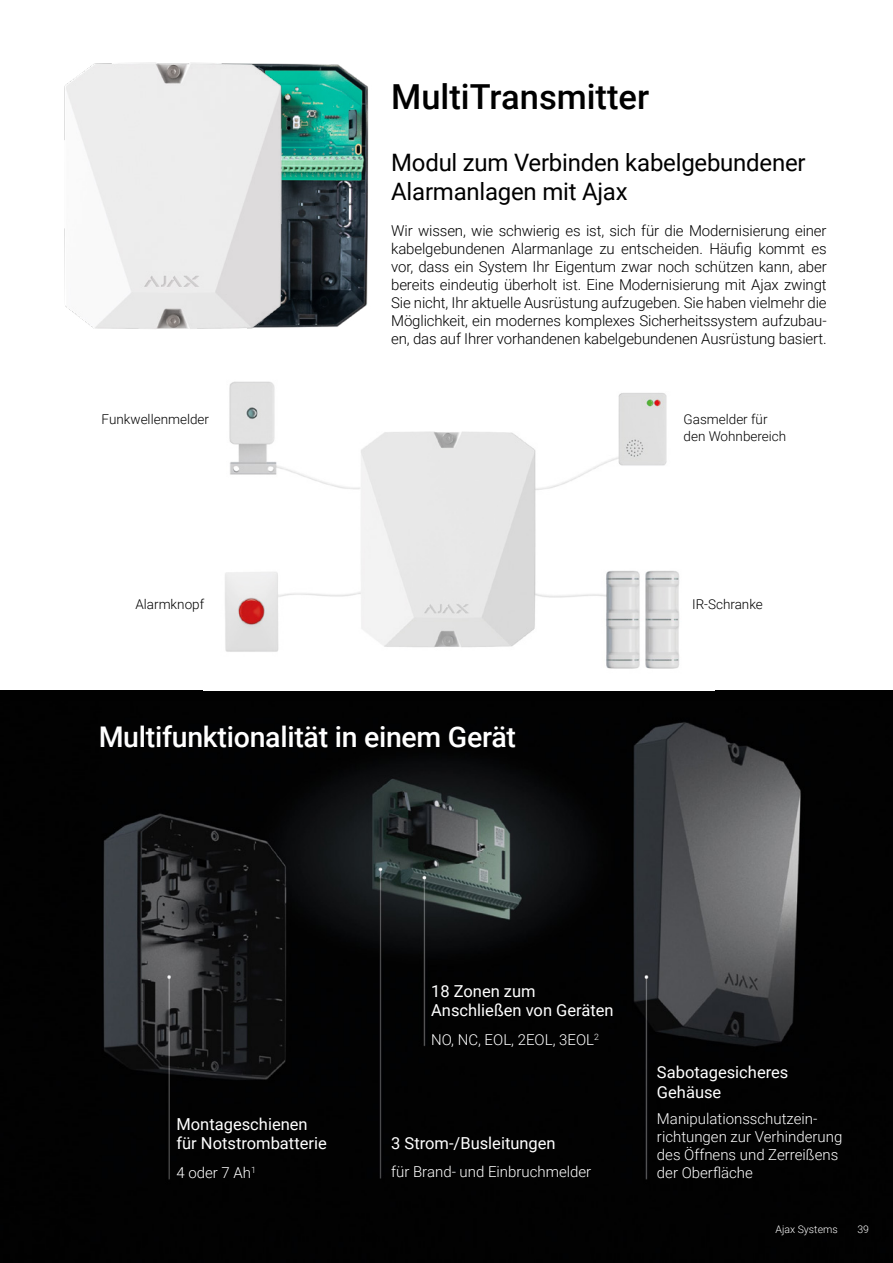
<style>
.page{position:relative;width:893px;height:1263px;background:#fff}
.page>*{position:absolute;margin:0;border:0;box-sizing:border-box;transform-origin:0 0}
.t1{font:500 34.5px "Roboto";color:#000}
.t2{font:500 28.5px "Roboto";letter-spacing:-.01em;color:#fff}
.t3{font:24px/28.8px "Roboto";letter-spacing:-.01em;color:#000}
.t4{font:16.5px/19.5px "Roboto";color:#fff}
.t5{font:300 15px/18px "Roboto";letter-spacing:-.01em;color:#000;text-align:justify}
.t6{font:300 15px/18px "Roboto";color:#fff}
.t7{font:300 13.5px/16.2px "Roboto";color:#000}
.t8{font:300 10.5px "Roboto";color:#fff}
</style>
<div class="page">
<img style="left:0;top:691px;width:893px;height:572px">
<img style="left:225px;top:381px;width:454px;height:288px">
<img style="left:285px;top:63px;width:84px;height:265px">
<img style="left:64px;top:62px;width:221px;height:267px">
<h1 class="t1" style="left:391px;top:72px;width:260px">MultiTransmitter</h1>
<h3 class="t3" style="left:391px;top:147px;width:416px">Modul zum Verbinden kabelgebundener<br>Alarmanlagen mit Ajax</h3>
<p class="t7" style="left:102px;top:411px;width:109px">Funkwellenmelder</p>
<p class="t5" style="left:391px;top:221px;width:437px">Wir wissen, wie schwierig es ist, sich für die Modernisierung einer kabelgebundenen Alarmanlage zu entscheiden. Häufig kommt es vor, dass ein System Ihr Eigentum zwar noch schützen kann, aber bereits eindeutig überholt ist. Eine Modernisierung mit Ajax zwingt Sie nicht, Ihr aktuelle Ausrüstung aufzugeben. Sie haben vielmehr die Möglichkeit, ein modernes komplexes Sicherheitssystem aufzubau&shy;en, das auf Ihrer vorhandenen kabelgebundenen Ausrüstung basiert.</p>
<p class="t7" style="left:684px;top:411px;width:104px">Gasmelder für den Wohnbereich</p>
<p class="t7" style="left:135px;top:596px;width:70px">Alarmknopf</p>
<p class="t7" style="left:692px;top:596px;width:72px">IR-Schranke</p>
<h2 class="t2" style="left:99px;top:717px;width:419px">Multifunktionalität in einem Gerät</h2>
<p class="t4" style="left:176px;top:1114px;width:152px">Montageschienen für Notstrombatterie</p>
<p class="t6" style="left:176px;top:1163px;width:81px">4 oder 7 Ah<sup>1</sup></p>
<p class="t4" style="left:431px;top:980px;width:184px">18 Zonen zum<br>Anschließen von Geräten</p>
<p class="t6" style="left:431px;top:1030px;width:169px">NO, NC, EOL, 2EOL, 3EOL<sup>2</sup></p>
<p class="t4" style="left:391px;top:1132px;width:166px">3 Strom-/Busleitungen</p>
<p class="t6" style="left:391px;top:1162px;width:202px">für Brand- und Einbruchmelder</p>
<p class="t4" style="left:657px;top:1062px;width:133px">Sabotagesicheres<br>Gehäuse</p>
<p class="t6" style="left:657px;top:1109px;width:187px">Manipulationsschutzein&shy;richtungen zur Verhinderung des Öffnens und Zerreißens der Oberfläche</p>
<p class="t8" style="left:775px;top:1222px;width:64px">Ajax Systems</p>
<p class="t8" style="left:857px;top:1222px;width:13px">39</p>
</div>
